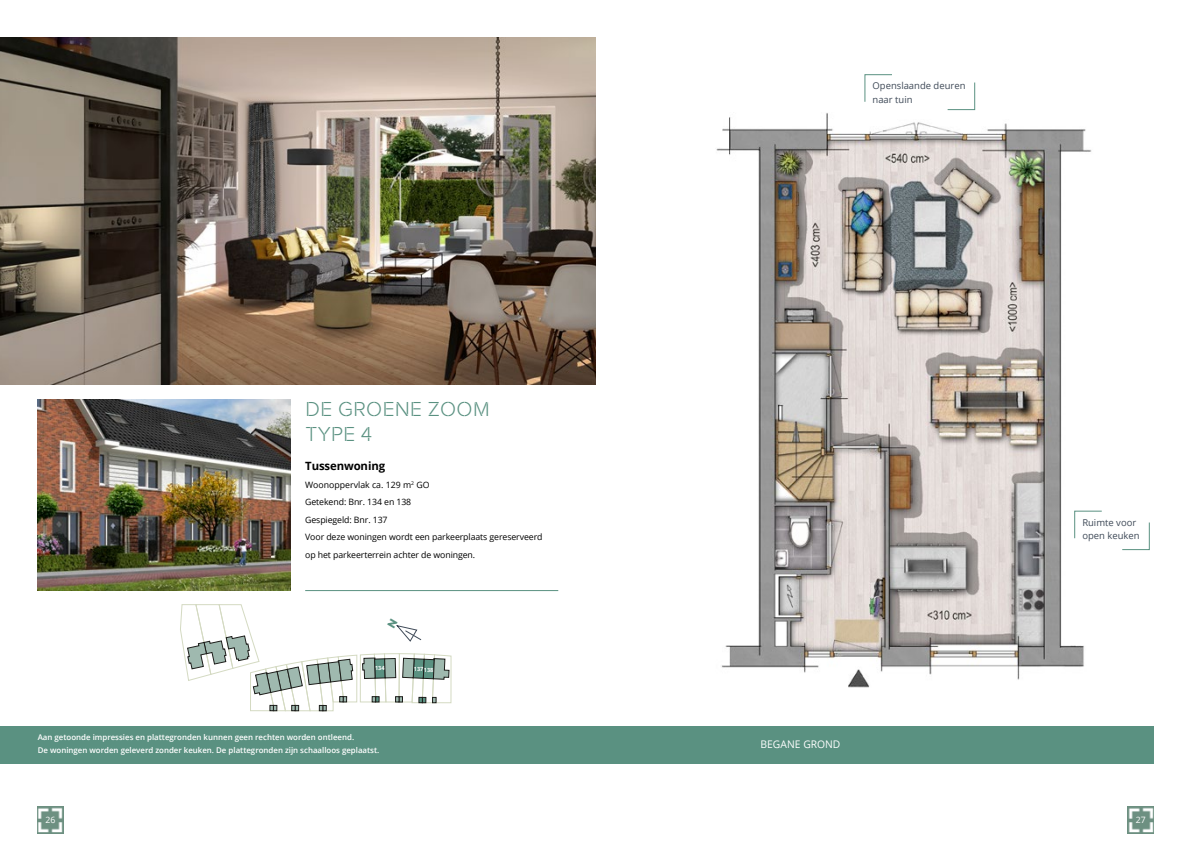
<style>
.page{position:relative;width:1191px;height:844px;background:#fff}
.page>*{position:absolute;margin:0;border:0;box-sizing:border-box;transform-origin:0 0}
.t1{font:21px/25.2px "Rafale BG";letter-spacing:.02em;color:#5a9181}
.t2{font:700 11.38px "Open Sans";letter-spacing:-.01em;color:#000}
.t3{font:10.5px "Open Sans";color:#fff}
.t4{font:9.45px/13.4px "Open Sans";color:#3f4a58}
.t5{font:8.75px/17.5px "Open Sans";letter-spacing:-.01em;color:#000}
.t6{font:8.75px "Open Sans";color:#fff}
.t7{font:600 7.88px/13.4px "Open Sans";color:#fff}
.t8{font:700 5.69px "Open Sans";letter-spacing:-.01em;color:#fff}
</style>
<div class="page">
<img style="left:37px;top:806px;width:26px;height:26px">
<img style="left:1127px;top:806px;width:26px;height:26px">
<div style="left:0;top:725px;width:1153px;height:38px;background:#5a9181"></div>
<img style="left:716px;top:105px;width:376px;height:583px">
<svg style="left:864px;top:74px;width:28px;height:28px"></svg>
<svg style="left:947px;top:82px;width:28px;height:28px"></svg>
<hr style="left:305px;top:590px;width:253px;height:1px;background:#5a9181">
<img style="left:0;top:37px;width:595px;height:347px">
<img style="left:37px;top:399px;width:253px;height:191px">
<svg style="left:1074px;top:510px;width:28px;height:28px"></svg>
<svg style="left:1122px;top:522px;width:27px;height:28px"></svg>
<svg style="left:180px;top:604px;width:271px;height:107px"></svg>
<h1 class="t1" style="left:305px;top:397px;width:186px">DE GROENE ZOOM<br>TYPE 4</h1>
<h2 class="t2" style="left:305px;top:458px;width:81px">Tussenwoning</h2>
<p class="t5" style="left:305px;top:475px;width:239px">Woonoppervlak ca. 129 m<sup>2</sup> GO<br>Getekend: Bnr. 134 en 138<br>Gespiegeld: Bnr. 137<br>Voor deze woningen wordt een parkeerplaats gereserveerd op het parkeerterrein achter de woningen.</p>
<p class="t8" style="left:375px;top:664px;width:11px">134</p>
<p class="t7" style="left:38px;top:729px;width:343px">Aan getoonde impressies en plattegronden kunnen geen rechten worden ontleend.<br>De woningen worden geleverd zonder keuken. De plattegronden zijn schaalloos geplaatst.</p>
<p class="t8" style="left:414px;top:665px;width:21px">137138</p>
<p class="t4" style="left:872px;top:79px;width:94px">Openslaande deuren naar tuin</p>
<p class="t3" style="left:760px;top:737px;width:81px">BEGANE GROND</p>
<p class="t4" style="left:1082px;top:515px;width:59px">Ruimte voor open keuken</p>
<p class="t6" style="left:46px;top:814px;width:11px">26</p>
<p class="t6" style="left:1135px;top:814px;width:11px">27</p>
</div>
